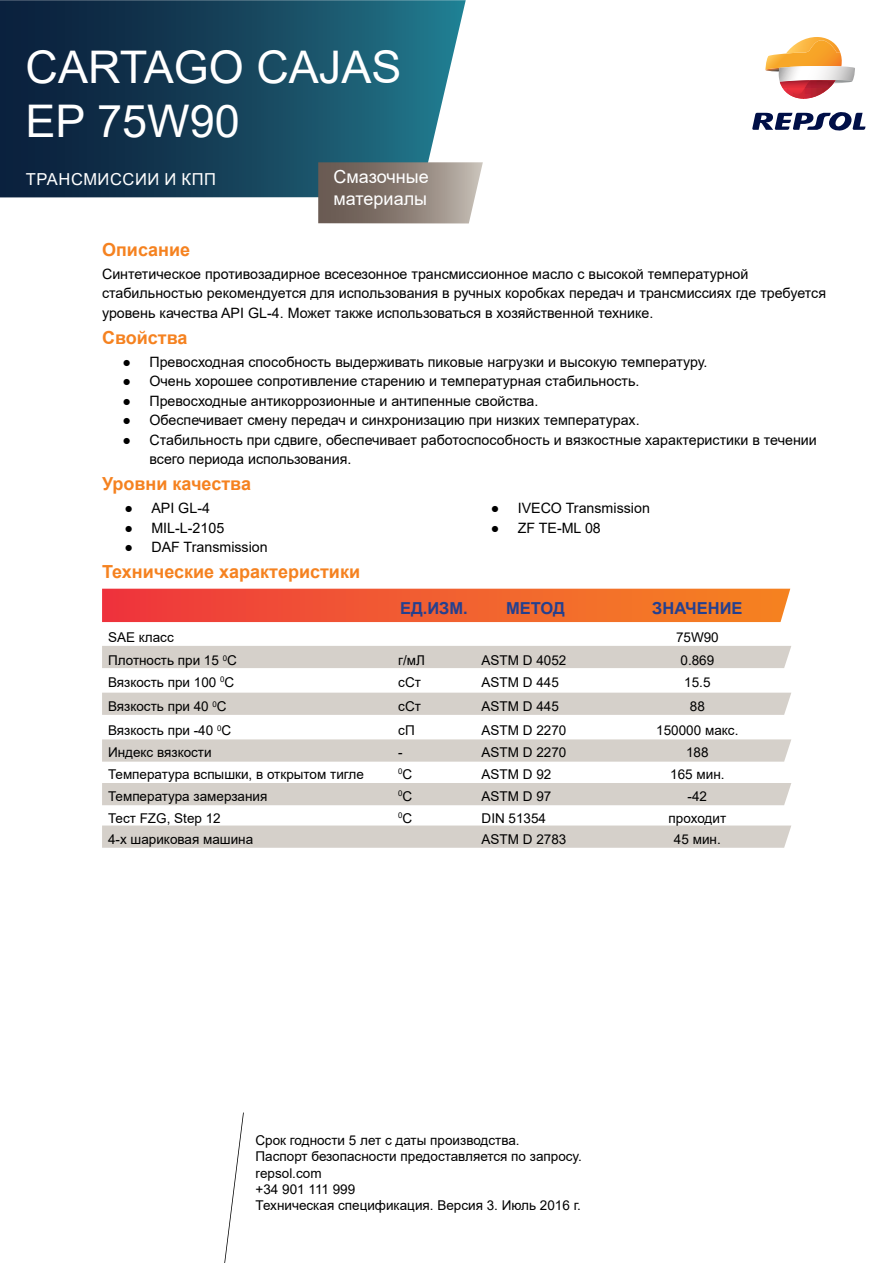
<style>
.page{position:relative;width:893px;height:1263px;background:#fff}
.page>*{position:absolute;margin:0;border:0;box-sizing:border-box;transform-origin:0 0}
.t1{font:45px/54px "Arial";color:#fff}
.t2{font:700 18px "Arial";color:#f58220}
.t3{font:18px/21.6px "Arial";color:#fff}
.t4{font:700 16.5px "Arial";color:#25408f}
.t5{font:16.5px "Arial";letter-spacing:.035em;color:#fff}
.t6{font:14.25px/19.5px "Arial";color:#000}
.t7{font:13.5px/16.2px "Arial";color:#000}
.t8{font:7.8px "Arial";color:#000}
.s1{font-size:13.5px}
</style>
<div class="page">
<svg style="left:0;top:0;width:466px;height:197px;background:#1d4961"></svg>
<svg style="left:318px;top:162px;width:165px;height:61px;background:#8f837b"></svg>
<svg style="left:224px;top:1112px;width:20px;height:151px"></svg>
<svg style="left:765px;top:37px;width:90px;height:62px"></svg>
<svg style="left:752px;top:112px;width:113px;height:19px"></svg>
<svg style="left:102px;top:589px;width:688px;height:33px;background:#f15f31"></svg>
<div style="left:102px;top:646px;width:689px;height:22px;background:#d5d0ca"></div>
<div style="left:102px;top:693px;width:689px;height:22px;background:#d5d0ca"></div>
<svg style="left:102px;top:739px;width:689px;height:23px;background:#d6d1cb"></svg>
<div style="left:102px;top:783px;width:689px;height:22px;background:#d5d0ca"></div>
<svg style="left:102px;top:825px;width:689px;height:23px;background:#d6d1cb"></svg>
<h1 class="t1" style="left:26px;top:40px;width:377px">CARTAGO CAJAS<br>EP 75W90</h1>
<p class="t5" style="left:26px;top:168px;width:192px">ТРАНСМИССИИ И КПП</p>
<p class="t3" style="left:334px;top:166px;width:97px">Смазочные материалы</p>
<p class="t2" style="left:102px;top:236px;width:90px">Описание</p>
<p class="t6" style="left:102px;top:264px;width:725px">Синтетическое противозадирное всесезонное трансмиссионное масло с высокой температурной стабильностью рекомендуется для использования в ручных коробках передач и трансмиссиях где требуется уровень качества API GL-4. Может также использоваться в хозяйственной технике.</p>
<p class="t6" style="left:122px;top:352px;width:587px">● Превосходная способность выдерживать пиковые нагрузки и высокую температуру.</p>
<p class="t6" style="left:122px;top:371px;width:518px">● Очень хорошее сопротивление старению и температурная стабильность.</p>
<p class="t6" style="left:122px;top:391px;width:418px">● Превосходные антикоррозионные и антипенные свойства.</p>
<p class="t6" style="left:122px;top:410px;width:519px">● Обеспечивает смену передач и синхронизацию при низких температурах.</p>
<p class="t6" style="left:149px;top:430px;width:669px;text-indent:-27px">● Стабильность при сдвиге, обеспечивает работоспособность и вязкостные характеристики в течении всего периода использования.</p>
<p class="t6" style="left:124px;top:498px;width:87px">● API GL-4</p>
<p class="t6" style="left:124px;top:518px;width:101px">● MIL-L-2105</p>
<p class="t6" style="left:124px;top:537px;width:145px">● DAF Transmission</p>
<p class="t2" style="left:102px;top:324px;width:87px">Свойства</p>
<p class="t2" style="left:102px;top:471px;width:150px">Уровни качества</p>
<p class="t6" style="left:491px;top:498px;width:161px">● IVECO Transmission</p>
<p class="t6" style="left:491px;top:518px;width:112px">● ZF TE-ML 08</p>
<p class="t2" style="left:102px;top:559px;width:260px">Технические характеристики</p>
<p class="t4" style="left:400px;top:596px;width:69px">ЕД.ИЗМ.</p>
<p class="t4" style="left:506px;top:596px;width:60px">МЕТОД</p>
<p class="t4" style="left:652px;top:596px;width:92px">ЗНАЧЕНИЕ</p>
<p class="t7" style="left:108px;top:629px;width:67px">SAE класс</p>
<p class="t7" style="left:676px;top:629px;width:44px">75W90</p>
<p class="t7" style="left:108px;top:652px;width:130px">Плотность при 15 <sup>0</sup>С</p>
<p class="t7" style="left:398px;top:652px;width:28px">г/мЛ</p>
<p class="t7" style="left:482px;top:652px;width:86px">ASTM D 4052</p>
<p class="t7" style="left:680px;top:652px;width:35px">0.869</p>
<p class="t7" style="left:108px;top:674px;width:128px">Вязкость при 100 <sup>0</sup>С</p>
<p class="t7" style="left:398px;top:674px;width:24px">сСт</p>
<p class="t7" style="left:482px;top:674px;width:79px">ASTM D 445</p>
<p class="t7" style="left:684px;top:674px;width:28px">15.5</p>
<p class="t7" style="left:108px;top:698px;width:120px">Вязкость при 40 <sup>0</sup>С</p>
<p class="t7" style="left:398px;top:698px;width:24px">сСт</p>
<p class="t7" style="left:482px;top:698px;width:79px">ASTM D 445</p>
<p class="t7" style="left:690px;top:698px;width:17px">88</p>
<p class="t7" style="left:108px;top:722px;width:125px">Вязкость при -40 <sup>0</sup>С</p>
<p class="t7" style="left:398px;top:722px;width:18px">сП</p>
<p class="t7" style="left:482px;top:722px;width:86px">ASTM D 2270</p>
<p class="t7" style="left:656px;top:722px;width:84px">150000 макс.</p>
<p class="t7" style="left:108px;top:744px;width:105px">Индекс вязкости</p>
<p class="t7" style="left:398px;top:744px;width:6px">-</p>
<p class="t7" style="left:482px;top:744px;width:86px">ASTM D 2270</p>
<p class="t7" style="left:686px;top:744px;width:24px">188</p>
<p class="t7" style="left:108px;top:766px;width:257px">Температура вспышки, в открытом тигле</p>
<p class="t8" style="left:398px;top:766px;width:16px">0<span class="s1">С</span></p>
<p class="t7" style="left:482px;top:766px;width:71px">ASTM D 92</p>
<p class="t7" style="left:670px;top:766px;width:56px">165 мин.</p>
<p class="t7" style="left:108px;top:788px;width:161px">Температура замерзания</p>
<p class="t8" style="left:398px;top:788px;width:16px">0<span class="s1">С</span></p>
<p class="t7" style="left:482px;top:788px;width:71px">ASTM D 97</p>
<p class="t7" style="left:688px;top:788px;width:21px">-42</p>
<p class="t7" style="left:108px;top:810px;width:114px">Тест FZG, Step 12</p>
<p class="t8" style="left:398px;top:810px;width:16px">0<span class="s1">С</span></p>
<p class="t7" style="left:482px;top:810px;width:66px">DIN 51354</p>
<p class="t7" style="left:669px;top:810px;width:59px">проходит</p>
<p class="t7" style="left:108px;top:831px;width:147px">4-х шариковая машина</p>
<p class="t7" style="left:482px;top:831px;width:86px">ASTM D 2783</p>
<p class="t7" style="left:674px;top:831px;width:48px">45 мин.</p>
<p class="t7" style="left:256px;top:1132px;width:328px">Срок годности 5 лет с даты производства.<br>Паспорт безопасности предоставляется по запросу. repsol.com<br>+34 901 111 999<br>Техническая спецификация. Версия 3. Июль 2016 г.</p>
</div>
